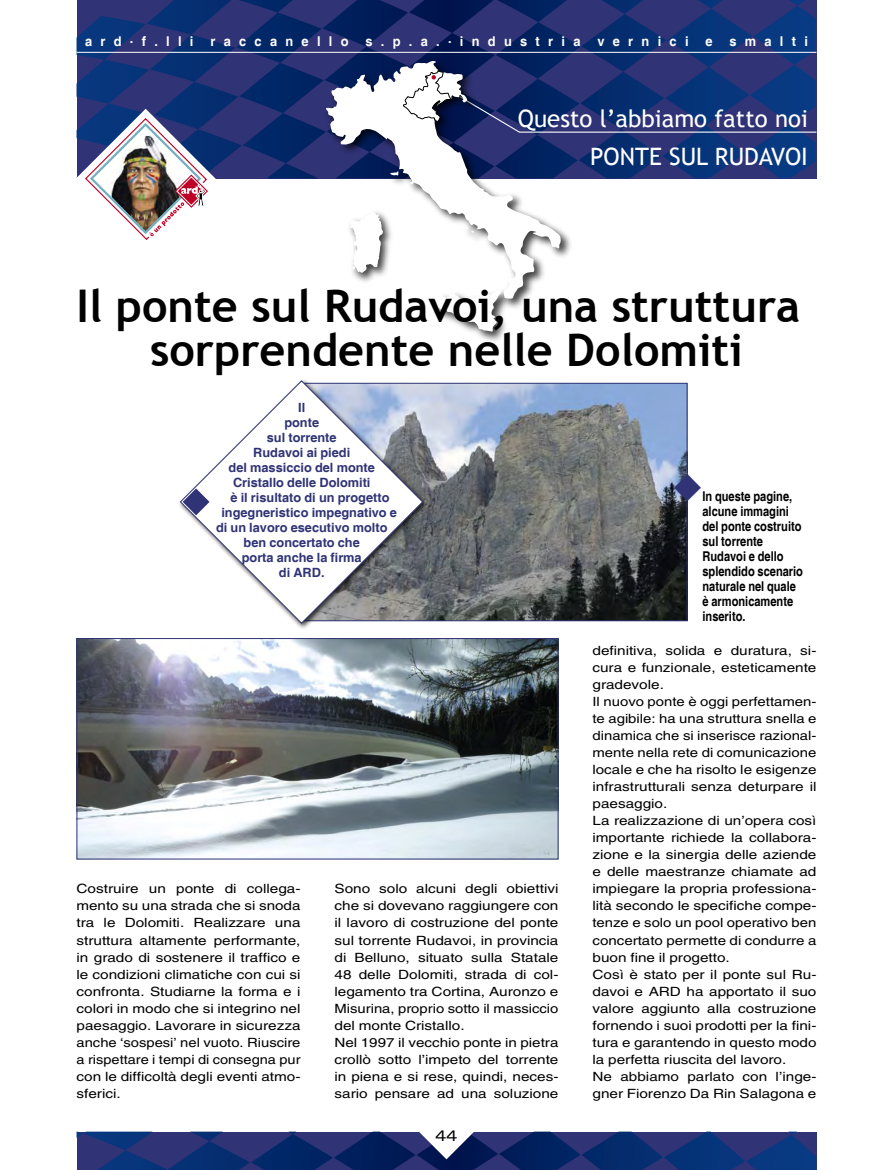
<style>
.page{position:relative;width:893px;height:1170px;background:#fff}
.page>*{position:absolute;margin:0;border:0;box-sizing:border-box;transform-origin:0 0}
.ard_titolo{font:700 45px "Trebuchet MS";color:#000}
.ard_occhiello_perchè{font:24px "Trebuchet MS";color:#fff}
.numero_pagina{font:expanded 15px "Zurich BT";color:#000}
.ard_didascalia_sx{font:700 condensed 13.5px/15px "Helvetica";color:#000}
.ard_occhiello_1{font:700 13.5px "Helvetica";letter-spacing:.65em;color:#fff;scale:.95 1}
.ard_corpo_testo{font:12.75px/17px "Helvetica";color:#000;text-align:justify;scale:1.2 1}
.ard_corpo_testo-2{font:12.75px/17px "Helvetica";color:#000;text-align:justify;scale:1.17 1}
.ard_sommario{font:700 12.75px "Helvetica";color:#303375}
.ard_corpo_testo-3{font:12.75px/17px "Helvetica";color:#000;text-align:justify;scale:1.19 1}
.s1{color:#303375}
</style>
<div class="page">
<svg style="left:77px;top:1131px;width:739px;height:38px;background:#223876"></svg>
<img style="left:79px;top:640px;width:477px;height:217px">
<div style="left:77px;top:638px;width:481px;height:221px;border:1px solid #303375"></div>
<img style="left:430px;top:385px;width:255px;height:234px">
<div style="left:178px;top:377px;width:252px;height:253px;background:#000;opacity:.75"></div>
<svg style="left:179px;top:380px;width:245px;height:244px"></svg>
<svg style="left:183px;top:488px;width:27px;height:27px"></svg>
<svg style="left:77px;top:0;width:157px;height:65px;background:#1c3275"></svg>
<svg style="left:77px;top:65px;width:157px;height:113px;background:#1b3275"></svg>
<hr style="left:77px;top:52px;width:739px;height:1px;background:#fff">
<img style="left:76px;top:109px;width:140px;height:131px">
<div style="left:323px;top:58px;width:250px;height:285px;background:#000;opacity:.75"></div>
<svg style="left:436px;top:299px;width:66px;height:32px"></svg>
<svg style="left:325px;top:178px;width:236px;height:121px"></svg>
<svg style="left:234px;top:0;width:583px;height:178px;background:#2f417b"></svg>
<p class="ard_occhiello_1" style="left:85px;top:33px;width:762px">ard.f.lli raccanello s.p.a..industria vernici e smalti</p>
<p class="ard_occhiello_perchè" style="left:518px;top:105px;width:291px">Questo l’abbiamo fatto noi</p>
<p class="ard_occhiello_perchè" style="left:590px;top:142px;width:219px">PONTE SUL RUDAVOI</p>
<p class="ard_titolo" style="left:77px;top:278px;width:725px">Il ponte sul Rudavoi, una struttura</p>
<p class="ard_titolo" style="left:150px;top:321px;width:594px">sorprendente nelle Dolomiti</p>
<p class="ard_sommario" style="left:298px;top:400px;width:9px">Il</p>
<p class="ard_sommario" style="left:284px;top:415px;width:36px">ponte</p>
<p class="ard_sommario" style="left:267px;top:430px;width:71px">sul torrente</p>
<p class="ard_sommario" style="left:253px;top:445px;width:99px">Rudavoi ai piedi</p>
<p class="ard_sommario" style="left:229px;top:460px;width:148px">del massiccio del monte</p>
<p class="ard_sommario" style="left:233px;top:475px;width:139px">Cristallo delle Dolomiti</p>
<p class="ard_sommario" style="left:230px;top:490px;width:161px">è il risultato di un progetto</p>
<p class="ard_sommario" style="left:221px;top:505px;width:177px">ingegneristico impegnativo e</p>
<p class="ard_sommario" style="left:216px;top:520px;width:173px">di un lavoro esecutivo molto</p>
<p class="ard_sommario" style="left:244px;top:535px;width:118px">ben concertato che</p>
<p class="ard_sommario" style="left:242px;top:550px;width:121px">porta anche la firma</p>
<p class="ard_sommario" style="left:279px;top:565px;width:47px">di ARD.</p>
<p class="ard_corpo_testo" style="left:77px;top:880px;width:188px">Costruire un ponte di collega&shy;mento su una strada che si snoda tra le Dolomiti. Realizzare una struttura altamente performante, in grado di sostenere il traffico e le condizioni climatiche con cui si confronta. Studiarne la forma e i colori in modo che si integrino nel paesaggio. Lavorare in sicurezza anche ‘sospesi’ nel vuoto. Riuscire a rispettare i tempi di consegna pur con le difficoltà degli eventi atmo&shy;sferici.</p>
<p class="ard_corpo_testo" style="left:334px;top:880px;width:188px">Sono solo alcuni degli obiettivi che si dovevano raggiungere con il lavoro di costruzione del ponte sul torrente Rudavoi, in provincia di Belluno, situato sulla Statale 48 delle Dolomiti, strada di col&shy;legamento tra Cortina, Auronzo e Misurina, proprio sotto il massiccio del monte Cristallo.</p>
<p class="ard_corpo_testo-3" style="left:334px;top:1033px;width:190px">Nel 1997 il vecchio ponte in pietra crollò sotto l’impeto del torrente in piena e si rese, quindi, neces&shy;sario pensare ad una soluzione</p>
<p class="numero_pagina" style="left:436px;top:1126px;width:23px">44</p>
<p class="ard_didascalia_sx" style="left:702px;top:489px;width:102px;text-indent:-30px"><span class="s1">◆</span>In queste pagine, alcune immagini del ponte costruito sul torrente<br>Rudavoi e dello splendido scenario naturale nel quale è armonicamente inserito.</p>
<p class="ard_corpo_testo" style="left:592px;top:642px;width:188px">definitiva, solida e duratura, si&shy;cura e funzionale, esteticamente gradevole.</p>
<p class="ard_corpo_testo-2" style="left:592px;top:693px;width:193px">Il nuovo ponte è oggi perfettamen&shy;te agibile: ha una struttura snella e dinamica che si inserisce razional&shy;mente nella rete di comunicazione locale e che ha risolto le esigenze infrastrutturali senza deturpare il paesaggio.</p>
<p class="ard_corpo_testo" style="left:592px;top:812px;width:188px">La realizzazione di un’opera così importante richiede la collabora&shy;zione e la sinergia delle aziende e delle maestranze chiamate ad impiegare la propria professiona&shy;lità secondo le specifiche compe&shy;tenze e solo un pool operativo ben concertato permette di condurre a buon fine il progetto.</p>
<p class="ard_corpo_testo" style="left:592px;top:965px;width:188px">Così è stato per il ponte sul Ru&shy;davoi e ARD ha apportato il suo valore aggiunto alla costruzione fornendo i suoi prodotti per la fini&shy;tura e garantendo in questo modo la perfetta riuscita del lavoro.</p>
<p class="ard_corpo_testo" style="left:592px;top:1067px;width:188px">Ne abbiamo parlato con l’inge&shy;gner Fiorenzo Da Rin Salagona e</p>
</div>
